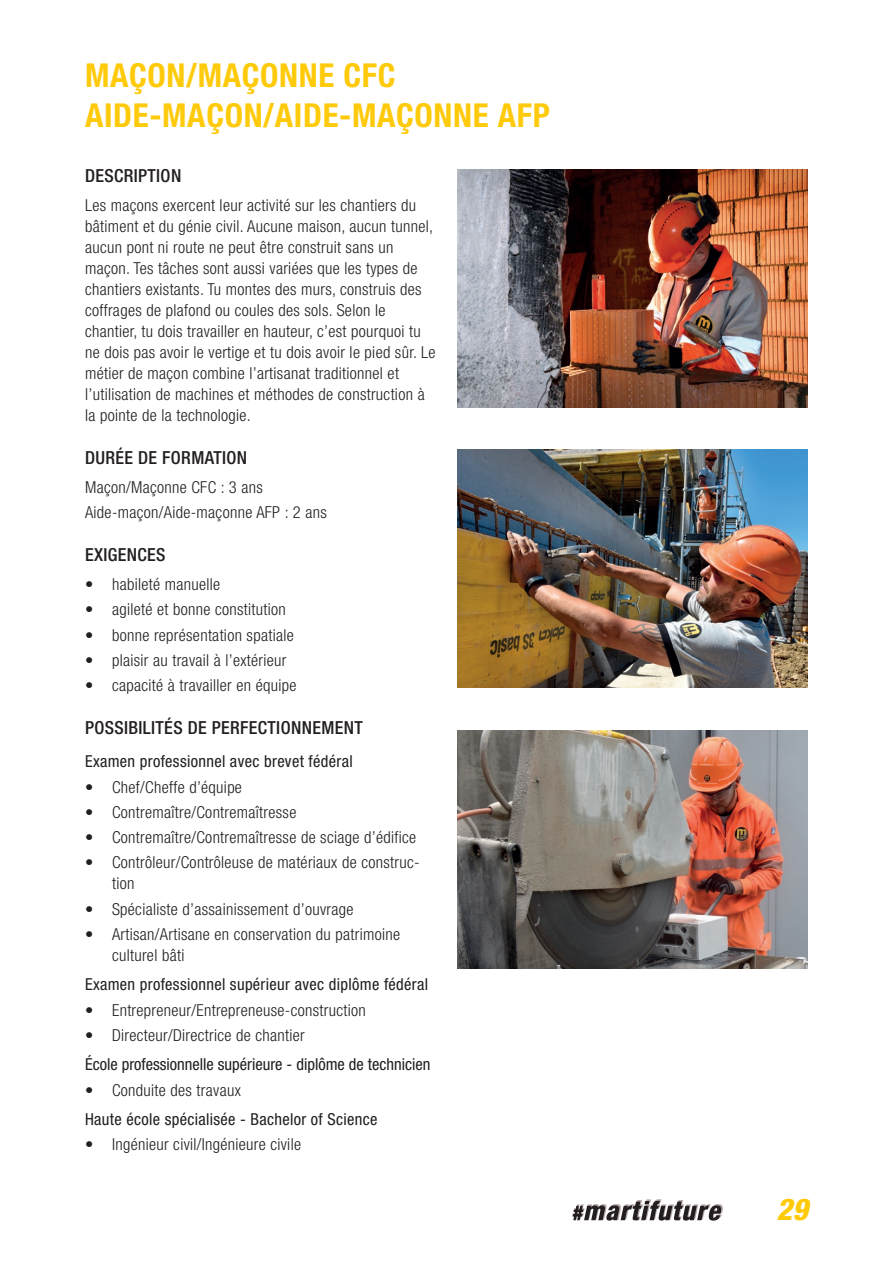
<style>
.page{position:relative;width:893px;height:1263px;background:#fff}
.page>*{position:absolute;margin:0;border:0;box-sizing:border-box;transform-origin:0 0}
.t1{font:700 condensed 33px/39.6px "Helvetica Neue LT Std";letter-spacing:.02em;color:#feca0a}
.t2{font:italic 800 condensed 30px "Helvetica Neue LT Std";color:#feca0a}
.t3{font:500 condensed 18px "Helvetica Neue LT Std";letter-spacing:.02em;color:#231f20}
.t4{font:300 condensed 16.5px/21px "Helvetica Neue LT Std";letter-spacing:.02em;color:#231f20}
.t5{font:condensed 16.5px "Helvetica Neue LT Std";letter-spacing:.02em;color:#231f20}
.t6{font:condensed 16.5px "Helvetica Neue LT Std";color:#231f20}
</style>
<div class="page">
<img style="left:457px;top:169px;width:351px;height:238px">
<img style="left:457px;top:450px;width:351px;height:238px">
<img style="left:457px;top:730px;width:351px;height:238px">
<hr style="left:0;top:598px;width:1px;height:64px;background:#feca0a">
<svg style="left:573px;top:1199px;width:150px;height:21px"></svg>
<h1 class="t1" style="left:85px;top:55px;width:466px">MAÇON/MAÇONNE CFC<br>AIDE-MAÇON/AIDE-MAÇONNE AFP</h1>
<p class="t3" style="left:85px;top:165px;width:98px">DESCRIPTION</p>
<p class="t4" style="left:85px;top:195px;width:352px">Les maçons exercent leur activité sur les chantiers du bâtiment et du génie civil. Aucune maison, aucun tunnel, aucun pont ni route ne peut être construit sans un maçon. Tes tâches sont aussi variées que les types de chantiers existants. Tu montes des murs, construis des coffrages de plafond ou coules des sols. Selon le chantier, tu dois travailler en hauteur, c’est pourquoi tu ne dois pas avoir le vertige et tu dois avoir le pied sûr. Le métier de maçon combine l’artisanat traditionnel et l’utilisation de machines et méthodes de construction à la pointe de la technologie.</p>
<p class="t3" style="left:85px;top:446px;width:164px">DURÉE DE FORMATION</p>
<p class="t4" style="left:85px;top:475px;width:243px;line-height:25.2px">Maçon/Maçonne CFC : 3 ans<br>Aide-maçon/Aide-maçonne AFP : 2 ans</p>
<p class="t3" style="left:85px;top:543px;width:82px">EXIGENCES</p>
<p class="t4" style="left:85px;top:574px;width:137px">• habileté manuelle</p>
<p class="t4" style="left:85px;top:599px;width:202px">• agileté et bonne constitution</p>
<p class="t4" style="left:85px;top:624px;width:210px">• bonne représentation spatiale</p>
<p class="t4" style="left:85px;top:649px;width:203px">• plaisir au travail à l’extérieur</p>
<p class="t4" style="left:85px;top:675px;width:213px">• capacité à travailler en équipe</p>
<p class="t3" style="left:85px;top:716px;width:279px">POSSIBILITÉS DE PERFECTIONNEMENT</p>
<p class="t5" style="left:85px;top:752px;width:269px">Examen professionnel avec brevet fédéral</p>
<p class="t4" style="left:85px;top:776px;width:158px">• Chef/Cheffe d’équipe</p>
<p class="t4" style="left:85px;top:801px;width:213px">• Contremaître/Contremaîtresse</p>
<p class="t4" style="left:85px;top:826px;width:333px">• Contremaître/Contremaîtresse de sciage d’édifice</p>
<p class="t4" style="left:112px;top:852px;width:309px;text-indent:-27px">• Contrôleur/Contrôleuse de matériaux de construc&shy;tion</p>
<p class="t4" style="left:85px;top:898px;width:270px">• Spécialiste d’assainissement d’ouvrage</p>
<p class="t4" style="left:112px;top:923px;width:290px;text-indent:-27px">• Artisan/Artisane en conservation du patrimoine culturel bâti</p>
<p class="t5" style="left:85px;top:975px;width:345px">Examen professionnel supérieur avec diplôme fédéral</p>
<p class="t4" style="left:85px;top:999px;width:282px">• Entrepreneur/Entrepreneuse-construction</p>
<p class="t4" style="left:85px;top:1024px;width:221px">• Directeur/Directrice de chantier</p>
<p class="t6" style="left:85px;top:1055px;width:347px">École professionnelle supérieure - diplôme de technicien</p>
<p class="t4" style="left:85px;top:1079px;width:157px">• Conduite des travaux</p>
<p class="t5" style="left:85px;top:1109px;width:294px">Haute école spécialisée - Bachelor of Science</p>
<p class="t4" style="left:85px;top:1134px;width:218px">• Ingénieur civil/Ingénieure civile</p>
<h2 class="t2" style="left:777px;top:1191px;width:33px">29</h2>
</div>
